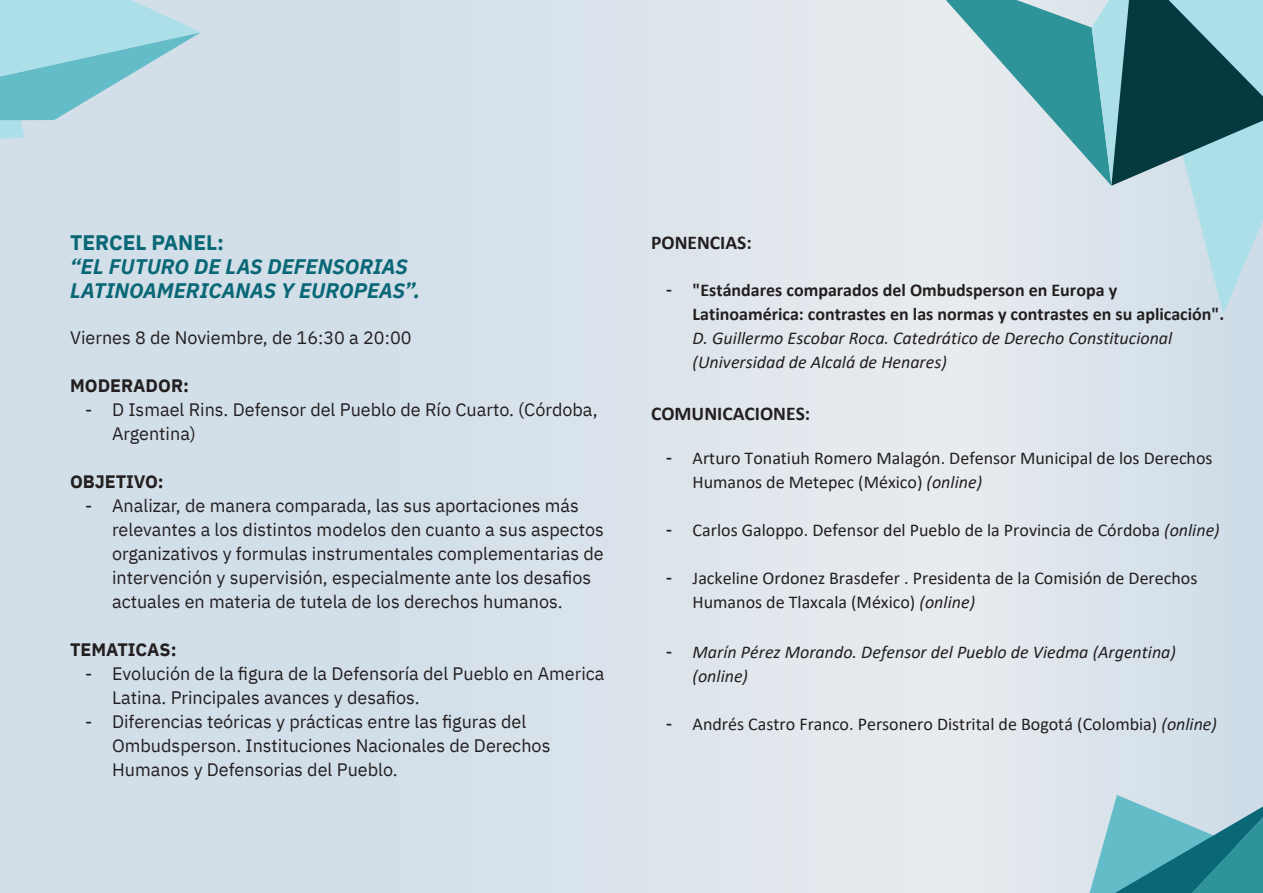
<style>
.page{position:relative;width:1263px;height:893px;background:#fff}
.page>*{position:absolute;margin:0;border:0;box-sizing:border-box;transform-origin:0 0}
.t1{font:italic 700 21px/24px "IBM Plex Sans";color:#096776}
.t2{font:700 21px "IBM Plex Sans";color:#096776}
.t3{font:700 19.5px "Calibri";color:#231f20}
.t4{font:18px/24px "IBM Plex Sans";color:#231f20}
.t5{font:18px/24px "Calibri";color:#231f20}
.t6{font:700 18px/24px "Calibri";color:#231f20}
.t7{font:italic 18px/24px "Calibri";color:#231f20}
.t8{font:700 18px "IBM Plex Sans";color:#231f20}
.s1{font-family:"IBM Plex Sans";font-weight:400}
.s2{font-weight:400;font-style:italic}
.s3{font-family:"IBM Plex Sans"}
.s4{font-style:italic}
.s5{font-family:"IBM Plex Sans";font-style:normal}
</style>
<div class="page">
<div style="left:0;top:0;width:1263px;height:893px;background:linear-gradient(to right,#d2dfe9,#e0e7ec)"></div>
<svg style="left:946px;top:0;width:317px;height:314px;background:#9bbdc3"></svg>
<svg style="left:1089px;top:795px;width:174px;height:98px;background:#66adb8"></svg>
<svg style="left:0;top:0;width:201px;height:139px;background:#a9d6e0"></svg>
<p class="t2" style="left:70px;top:226px;width:156px">TERCEL PANEL:</p>
<p class="t1" style="left:70px;top:253px;width:352px">“EL FUTURO DE LAS DEFENSORIAS<br>LATINOAMERICANAS Y EUROPEAS”.</p>
<p class="t4" style="left:70px;top:324px;width:343px">Viernes 8 de Noviembre, de 16:30 a 20:00</p>
<p class="t8" style="left:70px;top:371px;width:120px">MODERADOR:</p>
<p class="t4" style="left:112px;top:396px;width:487px;text-indent:-27px">- D Ismael Rins. Defensor del Pueblo de Río Cuarto. (Córdoba,<br>Argentina)</p>
<p class="t8" style="left:70px;top:467px;width:95px">OBJETIVO:</p>
<p class="t4" style="left:112px;top:492px;width:493px;text-indent:-27px">- Analizar, de manera comparada, las sus aportaciones más relevantes a los distintos modelos den cuanto a sus aspectos organizativos y formulas instrumentales complementarias de intervención y supervisión, especialmente ante los desafios actuales en materia de tutela de los derechos humanos.</p>
<p class="t8" style="left:70px;top:635px;width:108px">TEMATICAS:</p>
<p class="t4" style="left:112px;top:660px;width:494px;text-indent:-27px">- Evolución de la figura de la Defensoría del Pueblo en America<br>Latina. Principales avances y desafios.</p>
<p class="t4" style="left:112px;top:708px;width:440px;text-indent:-27px">- Diferencias teóricas y prácticas entre las figuras del<br>Ombudsperson. Instituciones Nacionales de Derechos<br>Humanos y Defensorias del Pueblo.</p>
<p class="t3" style="left:651px;top:228px;width:102px">PONENCIAS:</p>
<p class="t6" style="left:692px;top:278px;width:533px;text-indent:-27px"><span class="s1">-</span> "Estándares comparados del Ombudsperson en Europa y Latinoamérica: contrastes en las normas y contrastes en su aplicación".<br><span class="s2">D.</span> <span class="s2">Guil</span><span class="s2">l</span><span class="s2">ermo Escobar Roca. Catedrático de Derecho Constitucional (Universidad de Alcalá de Henares)</span></p>
<p class="t3" style="left:651px;top:399px;width:161px">COMUNICACIONES:</p>
<p class="t5" style="left:693px;top:445px;width:521px;text-indent:-27px"><span class="s3">-</span> Arturo Tonatiuh Romero Malagón. Defensor Municipal de los Derechos<br>Humanos de Metepec (México) <span class="s4">(online)</span></p>
<p class="t5" style="left:666px;top:517px;width:556px"><span class="s3">-</span> Carlos Galoppo. Defensor del Pueblo de la Provincia de Córdoba <span class="s4">(online)</span></p>
<p class="t5" style="left:693px;top:565px;width:506px;text-indent:-27px"><span class="s3">-</span> Jackeline Ordonez Brasdefer . Presidenta de la Comisión de Derechos<br>Humanos de Tlaxcala (México) <span class="s4">(online)</span></p>
<p class="t7" style="left:693px;top:639px;width:485px;text-indent:-27px"><span class="s5">-</span> Marín Pérez Morando. Defensor del Pueblo de Viedma (Argentina) (online)</p>
<p class="t5" style="left:666px;top:712px;width:553px"><span class="s3">-</span> Andrés Castro Franco. Personero Distrital de Bogotá (Colombia) <span class="s4">(online)</span></p>
</div>
